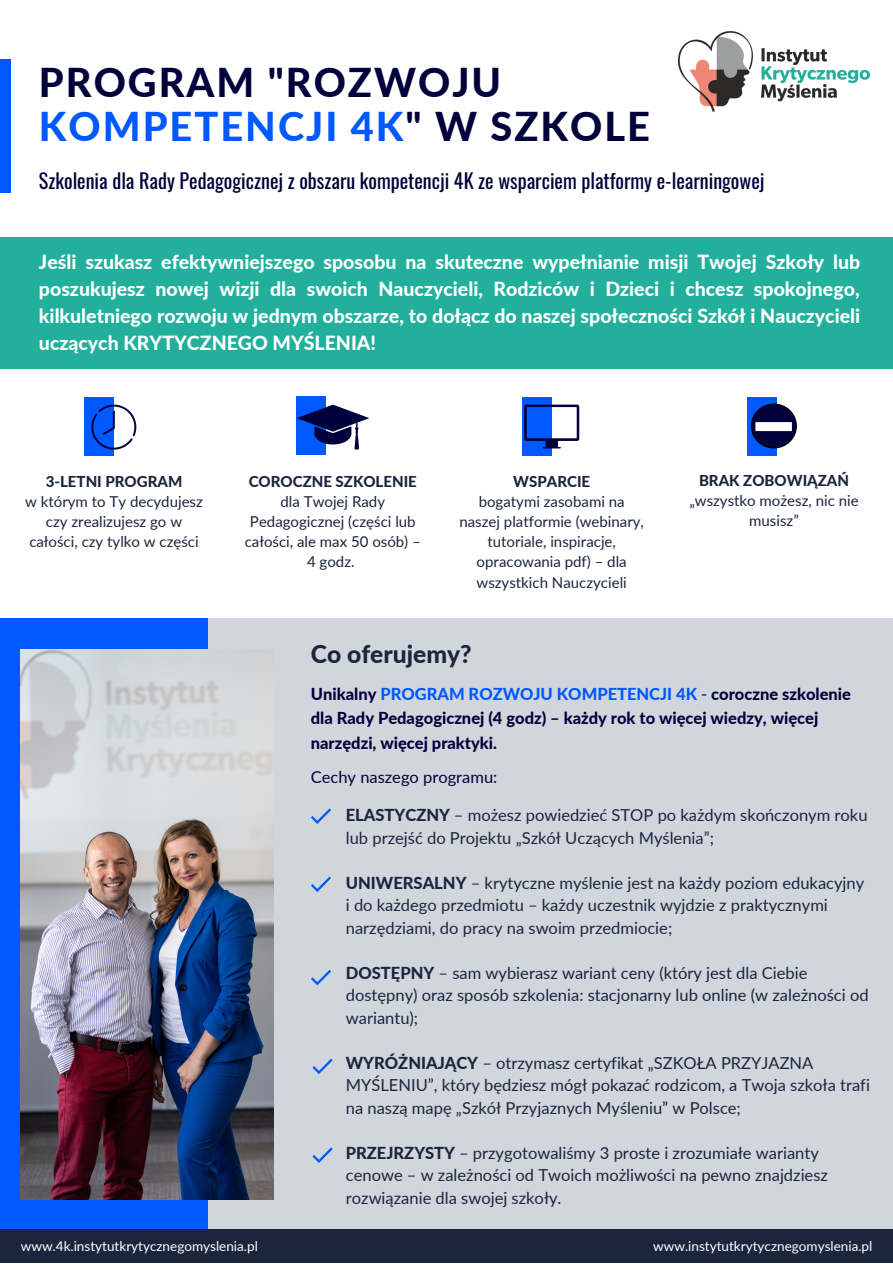
<style>
.page{position:relative;width:893px;height:1264px;background:#fff}
.page>*{position:absolute;margin:0;border:0;box-sizing:border-box;transform-origin:0 0}
.t1{font:800 39.75px/43.8px "Lato";letter-spacing:.05em;color:#01013b}
.t2{font:800 24.6px "Lato";color:#1b253c}
.t3{font:20.1px "Oswald";color:#01013b}
.t4{font:800 19.5px/27px "Lato";color:#fff;text-align:justify}
.t5{font:16.5px/22.5px "Lato";color:#1b253c}
.t6{font:800 16.5px/24.8px "Lato";color:#01013b}
.t7{font:16.5px "Lato";color:#01013b}
.t8{font:15px/20.2px "Lato";color:#1b253c;text-align:center}
.t9{font:800 15px "Lato";color:#1b253c}
.t10{font:13.5px "Lato";color:#fff}
.s1{color:#0059ff}
.s2{font-weight:800}
</style>
<div class="page">
<div style="left:0;top:1225px;width:892px;height:37px;background:#1b253c"></div>
<div style="left:0;top:618px;width:892px;height:610px;background:#d1d6dd"></div>
<div style="left:0;top:618px;width:207px;height:610px;background:#0059ff"></div>
<div style="left:85px;top:397px;width:29px;height:59px;background:#0059ff"></div>
<svg style="left:91px;top:404px;width:45px;height:45px"></svg>
<div style="left:296px;top:396px;width:29px;height:58px;background:#0059ff"></div>
<svg style="left:296px;top:404px;width:73px;height:45px"></svg>
<div style="left:522px;top:397px;width:29px;height:59px;background:#0059ff"></div>
<svg style="left:524px;top:404px;width:55px;height:44px"></svg>
<div style="left:747px;top:397px;width:29px;height:59px;background:#0059ff"></div>
<div style="left:751px;top:404px;width:45px;height:44px;background:#01013b;border-radius:50%"></div>
<div style="left:750px;top:403px;width:46px;height:45px;border:1px solid #000;border-radius:50%"></div>
<svg style="left:755px;top:422px;width:36px;height:9px"></svg>
<img style="left:21px;top:649px;width:253px;height:549px">
<svg style="left:311px;top:808px;width:20px;height:16px"></svg>
<svg style="left:311px;top:876px;width:20px;height:16px"></svg>
<svg style="left:311px;top:970px;width:20px;height:15px"></svg>
<svg style="left:312px;top:1058px;width:21px;height:16px"></svg>
<svg style="left:312px;top:1147px;width:21px;height:15px"></svg>
<img style="left:678px;top:31px;width:191px;height:80px">
<div style="left:0;top:237px;width:892px;height:132px;background:#22b09d"></div>
<div style="left:0;top:59px;width:11px;height:134px;background:#0059ff"></div>
<h1 class="t1" style="left:39px;top:60px;width:612px">PROGRAM "ROZWOJU<br><span class="s1">KOMPETENCJI 4K</span>" W SZKOLE</h1>
<p class="t3" style="left:39px;top:165px;width:727px">Szkolenia dla Rady Pedagogicznej z obszaru kompetencji 4K ze wsparciem platformy e-learningowej</p>
<p class="t4" style="left:39px;top:248px;width:822px">Jeśli szukasz efektywniejszego sposobu na skuteczne wypełnianie misji Twojej Szkoły lub poszukujesz nowej wizji dla swoich Nauczycieli, Rodziców i Dzieci i chcesz spokojnego, kilkuletniego rozwoju w jednym obszarze, to dołącz do naszej społeczności Szkół i Nauczycieli uczących KRYTYCZNEGO MYŚLENIA!</p>
<p class="t9" style="left:46px;top:471px;width:138px">3-LETNI PROGRAM</p>
<p class="t8" style="left:25px;top:491px;width:179px">w którym to Ty decydujesz czy zrealizujesz go w całości, czy tylko w części</p>
<p class="t9" style="left:249px;top:471px;width:170px">COROCZNE SZKOLENIE</p>
<p class="t8" style="left:245px;top:491px;width:178px">dla Twojej Rady<br>Pedagogicznej (części lub całości, ale max 50 osób) –<br>4 godz.</p>
<p class="t9" style="left:513px;top:471px;width:78px">WSPARCIE</p>
<p class="t8" style="left:459px;top:491px;width:186px">bogatymi zasobami na naszej platformie (webinary, tutoriale, inspiracje, opracowania pdf) – dla wszystkich Nauczycieli</p>
<p class="t9" style="left:699px;top:471px;width:151px">BRAK ZOBOWIĄZAŃ</p>
<p class="t8" style="left:689px;top:490px;width:171px">„wszystko możesz, nic nie musisz”</p>
<h2 class="t2" style="left:311px;top:639px;width:162px">Co oferujemy?</h2>
<p class="t6" style="left:311px;top:680px;width:541px">Unikalny <span class="s1">PROGRAM ROZWOJU KOMPETENCJI 4K -</span> coroczne szkolenie dla Rady Pedagogicznej (4 godz) – każdy rok to więcej wiedzy, więcej narzędzi, więcej praktyki.</p>
<p class="t7" style="left:311px;top:766px;width:188px">Cechy naszego programu:</p>
<p class="t5" style="left:346px;top:803px;width:523px"><span class="s2">ELASTYCZNY</span> – możesz powiedzieć STOP po każdym skończonym roku lub przejść do Projektu „Szkół Uczących Myślenia”;</p>
<p class="t5" style="left:346px;top:871px;width:520px"><span class="s2">UNIWERSALNY</span> – krytyczne myślenie jest na każdy poziom edukacyjny i do każdego przedmiotu – każdy uczestnik wyjdzie z praktycznymi narzędziami, do pracy na swoim przedmiocie;</p>
<p class="t5" style="left:346px;top:961px;width:524px"><span class="s2">DOSTĘPNY</span> – sam wybierasz wariant ceny (który jest dla Ciebie dostępny) oraz sposób szkolenia: stacjonarny lub online (w zależności od wariantu);</p>
<p class="t5" style="left:346px;top:1051px;width:525px"><span class="s2">WYRÓŻNIAJĄCY</span> – otrzymasz certyfikat „SZKOŁA PRZYJAZNA<br>MYŚLENIU”, który będziesz mógł pokazać rodzicom, a Twoja szkoła trafi na naszą mapę „Szkół Przyjaznych Myśleniu” w Polsce;</p>
<p class="t5" style="left:346px;top:1141px;width:483px"><span class="s2">PRZEJRZYSTY</span> – przygotowaliśmy 3 proste i zrozumiałe warianty cenowe – w zależności od Twoich możliwości na pewno znajdziesz rozwiązanie dla swojej szkoły.</p>
<p class="t10" style="left:21px;top:1237px;width:238px">www.4k.instytutkrytycznegomyslenia.pl</p>
<p class="t10" style="left:653px;top:1237px;width:221px">www.instytutkrytycznegomyslenia.pl</p>
</div>
